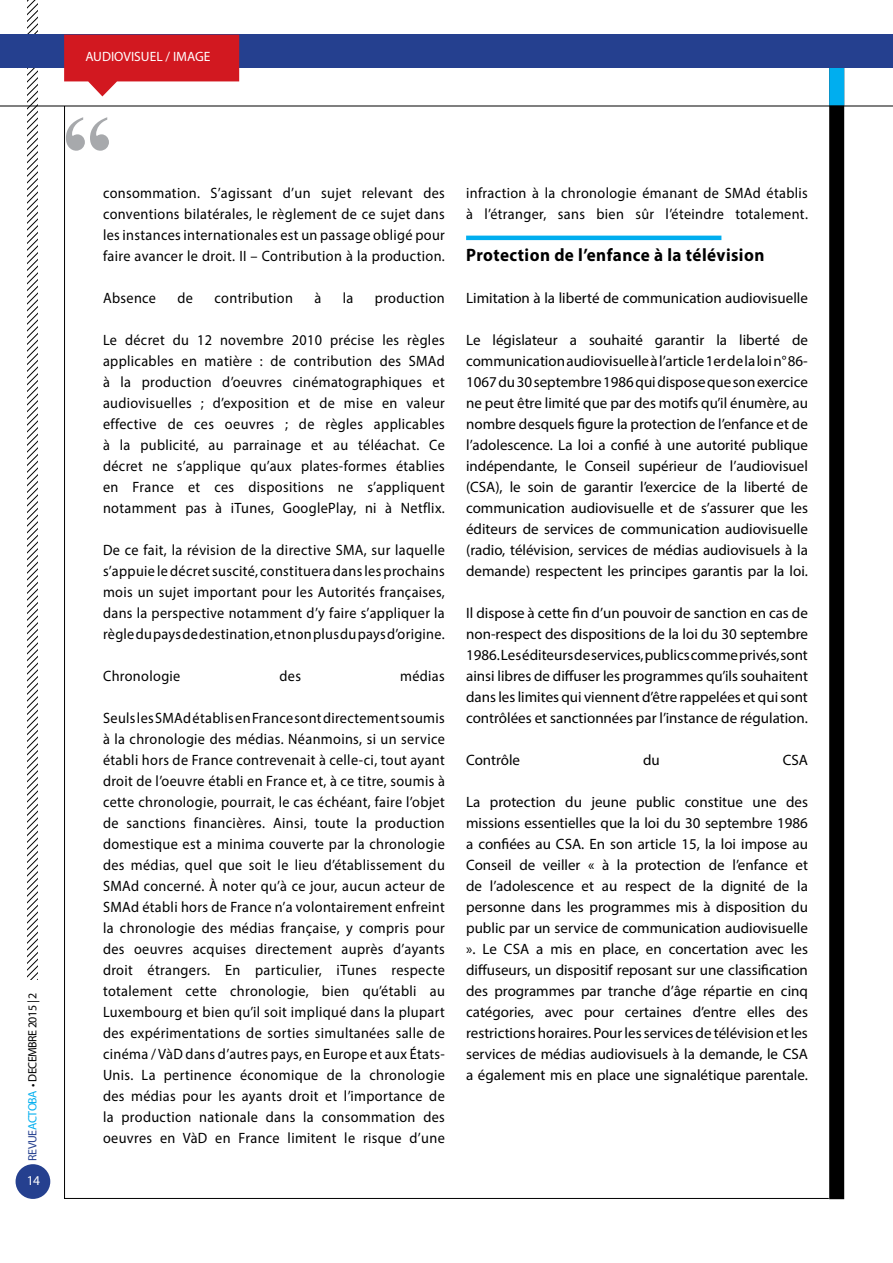
<style>
.page{position:relative;width:893px;height:1263px;background:#fff}
.page>*{position:absolute;margin:0;border:0;box-sizing:border-box;transform-origin:0 0}
.t1{font:700 102.6px "Times New Roman";color:#a7a9ac}
.t2{font:700 18px "Myriad Pro";letter-spacing:.025em;color:#000;scale:.95 1}
.t3{font:15px/21px "Myriad Pro";letter-spacing:.02em;color:#000;text-align:justify;scale:.95 1}
.t4{font:15px/21px "Myriad Pro";letter-spacing:.02em;color:#000;text-align:justify}
.t5{font:15px "Myriad Pro";color:#000}
.t6{font:13.5px "Myriad Pro";color:#fff}
.t7{font:12px "Myriad Pro";letter-spacing:-.04em;color:#000}
.s1{color:#25408f}
.s2{color:#00aeef}
</style>
<div class="page">
<svg style="left:28px;top:0;width:9px;height:979px"></svg>
<div style="left:16px;top:1164px;width:34px;height:35px;background:#25408f;border-radius:50%"></div>
<div style="left:829px;top:40px;width:15px;height:1159px;background:#000"></div>
<div style="left:829px;top:65px;width:15px;height:41px;background:#00aeef"></div>
<div style="left:0;top:35px;width:893px;height:33px;background:#25408f"></div>
<hr style="left:0;top:106px;width:893px;height:1px;background:#000">
<hr style="left:466px;top:236px;width:255px;height:4px;background:#00aeef">
<svg style="left:64px;top:35px;width:175px;height:61px"></svg>
<p class="t7" style="left:25px;top:1160px;width:169px;rotate:-90deg"><span class="s1">REVUE</span><span class="s2">ACTOBA</span> • DECEMBRE 2015 | 2</p>
<p class="t6" style="left:27px;top:1172px;width:15px">14</p>
<p class="t6" style="left:85px;top:48px;width:127px">AUDIOVISUEL / IMAGE</p>
<h1 class="t1" style="left:62px;top:78px;width:53px">“</h1>
<p class="t3" style="left:103px;top:183px;width:361px">consommation. S’agissant d’un sujet relevant des conventions bilatérales, le règlement de ce sujet dans les instances internationales est un passage obligé pour faire avancer le droit. II – Contribution à la production.</p>
<p class="t3" style="left:103px;top:288px;width:57px">Absence</p>
<p class="t3" style="left:178px;top:288px;width:18px">de</p>
<p class="t3" style="left:215px;top:288px;width:84px">contribution</p>
<p class="t3" style="left:314px;top:288px;width:9px">à</p>
<p class="t3" style="left:343px;top:288px;width:13px">la</p>
<p class="t3" style="left:375px;top:288px;width:75px">production</p>
<p class="t3" style="left:103px;top:330px;width:361px">Le décret du 12 novembre 2010 précise les règles applicables en matière : de contribution des SMAd à la production d’oeuvres cinématographiques et audiovisuelles ; d’exposition et de mise en valeur effective de ces oeuvres ; de règles applicables à la publicité, au parrainage et au téléachat. Ce décret ne s’applique qu’aux plates-formes établies en France et ces dispositions ne s’appliquent notamment pas à iTunes, GooglePlay, ni à Netflix.</p>
<p class="t3" style="left:103px;top:540px;width:361px">De ce fait, la révision de la directive SMA, sur laquelle s’appuie le décret suscité, constituera dans les prochains mois un sujet important pour les Autorités françaises, dans la perspective notamment d’y faire s’appliquer la règle du pays de destination, et non plus du pays d’origine.</p>
<p class="t3" style="left:103px;top:666px;width:83px">Chronologie</p>
<p class="t3" style="left:279px;top:666px;width:24px">des</p>
<p class="t3" style="left:400px;top:666px;width:49px">médias</p>
<p class="t3" style="left:103px;top:708px;width:361px">Seuls les SMAd établis en France sont directement soumis à la chronologie des médias. Néanmoins, si un service établi hors de France contrevenait à celle-ci, tout ayant droit de l’oeuvre établi en France et, à ce titre, soumis à cette chronologie, pourrait, le cas échéant, faire l’objet de sanctions financières. Ainsi, toute la production domestique est a minima couverte par la chronologie des médias, quel que soit le lieu d’établissement du SMAd concerné. À noter qu’à ce jour, aucun acteur de SMAd établi hors de France n’a volontairement enfreint la chronologie des médias française, y compris pour des oeuvres acquises directement auprès d’ayants droit étrangers. En particulier, iTunes respecte totalement cette chronologie, bien qu’établi au Luxembourg et bien qu’il soit impliqué dans la plupart des expérimentations de sorties simultanées salle de cinéma / VàD dans d’autres pays, en Europe et aux États-Unis. La pertinence économique de la chronologie des médias pour les ayants droit et l’importance de la production nationale dans la consommation des oeuvres en VàD en France limitent le risque d’une</p>
<p class="t3" style="left:466px;top:183px;width:361px">infraction à la chronologie émanant de SMAd établis à l’étranger, sans bien sûr l’éteindre totalement.</p>
<p class="t2" style="left:466px;top:244px;width:315px">Protection de l’enfance à la télévision</p>
<p class="t5" style="left:466px;top:289px;width:343px">Limitation à la liberté de communication audiovisuelle</p>
<p class="t4" style="left:466px;top:330px;width:343px">Le législateur a souhaité garantir la liberté de communication audiovisuelle à l’article 1er de la loi n° 86- 1067 du 30 septembre 1986 qui dispose que son exercice ne peut être limité que par des motifs qu’il énumère, au nombre desquels figure la protection de l’enfance et de l’adolescence. La loi a confié à une autorité publique indépendante, le Conseil supérieur de l’audiovisuel (CSA), le soin de garantir l’exercice de la liberté de communication audiovisuelle et de s’assurer que les éditeurs de services de communication audiovisuelle (radio, télévision, services de médias audiovisuels à la demande) respectent les principes garantis par la loi.</p>
<p class="t4" style="left:466px;top:603px;width:343px">Il dispose à cette fin d’un pouvoir de sanction en cas de non-respect des dispositions de la loi du 30 septembre 1986. Les éditeurs de services, publics comme privés, sont ainsi libres de diffuser les programmes qu’ils souhaitent dans les limites qui viennent d’être rappelées et qui sont contrôlées et sanctionnées par l’instance de régulation.</p>
<p class="t5" style="left:466px;top:751px;width:56px">Contrôle</p>
<p class="t4" style="left:643px;top:750px;width:18px">du</p>
<p class="t4" style="left:783px;top:750px;width:27px">CSA</p>
<p class="t4" style="left:466px;top:792px;width:343px">La protection du jeune public constitue une des missions essentielles que la loi du 30 septembre 1986 a confiées au CSA. En son article 15, la loi impose au Conseil de veiller « à la protection de l’enfance et de l’adolescence et au respect de la dignité de la personne dans les programmes mis à disposition du public par un service de communication audiovisuelle ». Le CSA a mis en place, en concertation avec les diffuseurs, un dispositif reposant sur une classification des programmes par tranche d’âge répartie en cinq catégories, avec pour certaines d’entre elles des restrictions horaires. Pour les services de télévision et les services de médias audiovisuels à la demande, le CSA a également mis en place une signalétique parentale.</p>
</div>
